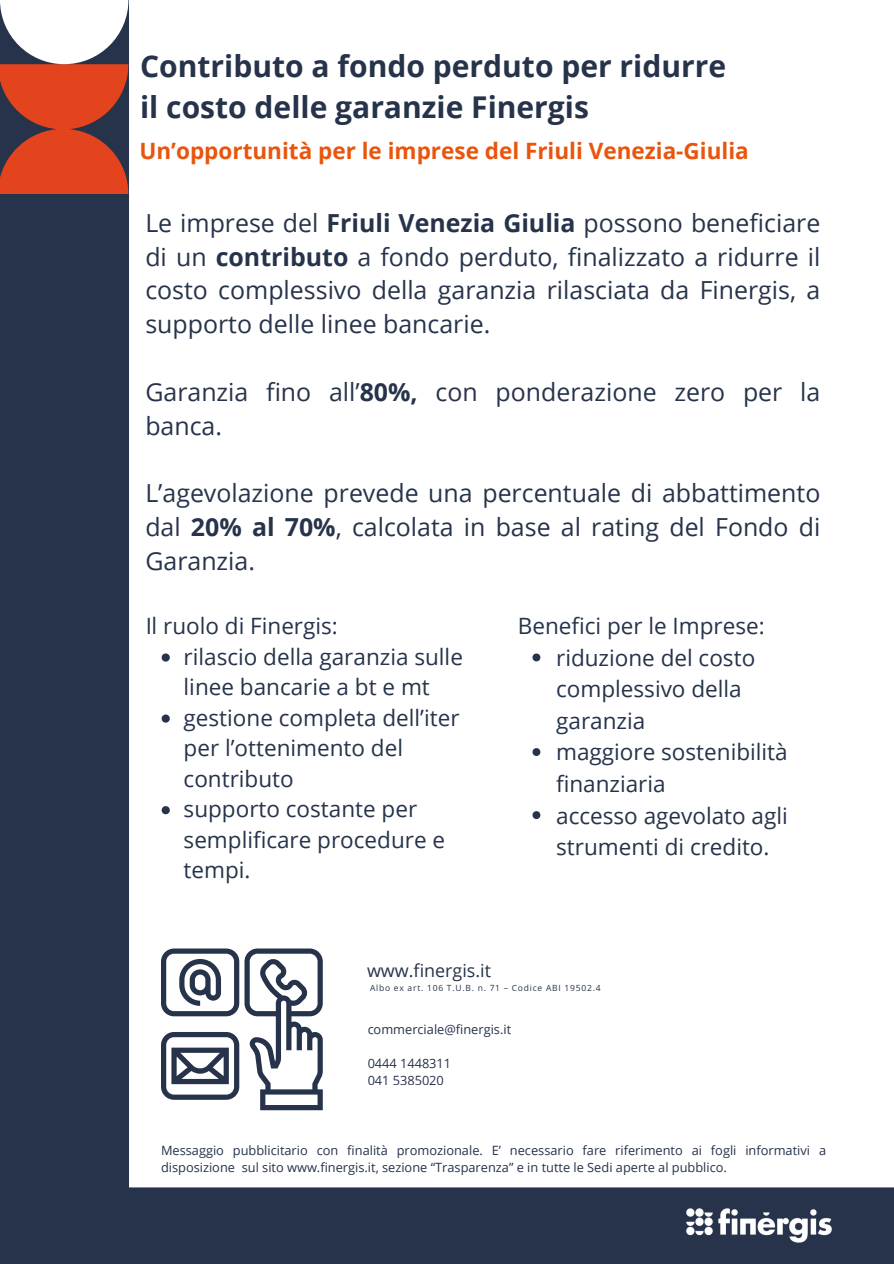
<style>
.page{position:relative;width:894px;height:1264px;background:#fff}
.page>*{position:absolute;margin:0;border:0;box-sizing:border-box;transform-origin:0 0}
.t1{font:700 30px/41.7px "Open Sans";color:#26334a}
.t2{font:24.9px/33.8px "Open Sans";color:#26334a;text-align:justify}
.t3{font:22.5px/30.5px "Open Sans";color:#26334a}
.t4{font:700 22.5px "Open Sans";color:#e9550d}
.t5{font:17.85px "Open Sans";color:#26334a}
.t6{font:12.75px/17.1px "Open Sans";color:#26334a}
.t7{font:8.55px "Open Sans";letter-spacing:.09em;color:#26334a}
.s1{font-weight:700}
</style>
<div class="page">
<div style="left:0;top:0;width:128px;height:1263px;background:#26334a"></div>
<svg style="left:0;top:0;width:128px;height:194px"></svg>
<svg style="left:161px;top:948px;width:162px;height:162px"></svg>
<div style="left:128px;top:1187px;width:765px;height:76px;background:#26334a"></div>
<img style="left:673px;top:1195px;width:171px;height:60px">
<svg style="left:162px;top:653px;width:8px;height:8px"></svg>
<svg style="left:162px;top:714px;width:8px;height:8px"></svg>
<svg style="left:162px;top:806px;width:8px;height:8px"></svg>
<svg style="left:532px;top:653px;width:8px;height:8px"></svg>
<svg style="left:532px;top:748px;width:8px;height:8px"></svg>
<svg style="left:532px;top:811px;width:8px;height:8px"></svg>
<p class="t1" style="left:140px;top:44px;width:587px">Contributo a fondo perduto per ridurre il costo delle garanzie Finergis</p>
<p class="t4" style="left:139px;top:135px;width:610px">Un’opportunità per le imprese del Friuli Venezia-Giulia</p>
<p class="t2" style="left:145px;top:205px;width:676px">Le imprese del <span class="s1">Friuli Venezia Giulia</span> possono beneficiare di un <span class="s1">contributo</span> a fondo perduto, finalizzato a ridurre il costo complessivo della garanzia rilasciata da Finergis, a supporto delle linee bancarie.</p>
<p class="t2" style="left:145px;top:374px;width:676px">Garanzia fino all’<span class="s1">80%,</span> con ponderazione zero per la banca.</p>
<p class="t2" style="left:145px;top:475px;width:676px">L’agevolazione prevede una percentuale di abbattimento dal <span class="s1">20% al 70%</span>, calcolata in base al rating del Fondo di Garanzia.</p>
<p class="t3" style="left:183px;top:610px;width:281px;text-indent:-38px">Il ruolo di Finergis:<br>rilascio della garanzia sulle linee bancarie a bt e mt gestione completa dell’iter per l’ottenimento del contributo<br>supporto costante per semplificare procedure e tempi.</p>
<p class="t3" style="left:556px;top:610px;width:233px;line-height:31.5px;text-indent:-38px">Benefici per le Imprese: riduzione del costo complessivo della garanzia<br>maggiore sostenibilità finanziaria<br>accesso agevolato agli strumenti di credito.</p>
<p class="t5" style="left:367px;top:957px;width:125px">www.finergis.it</p>
<p class="t7" style="left:370px;top:981px;width:232px">Albo ex art. 106 T.U.B. n. 71 – Codice ABI 19502.4</p>
<p class="t6" style="left:367px;top:1020px;width:145px">commerciale@finergis.it</p>
<p class="t6" style="left:367px;top:1054px;width:85px">0444 1448311<br>041 5385020</p>
<p class="t6" style="left:161px;top:1140px;width:666px">Messaggio pubblicitario con finalità promozionale. E’ necessario fare riferimento ai fogli informativi a disposizione sul sito www.finergis.it, sezione “Trasparenza” e in tutte le Sedi aperte al pubblico.</p>
</div>
